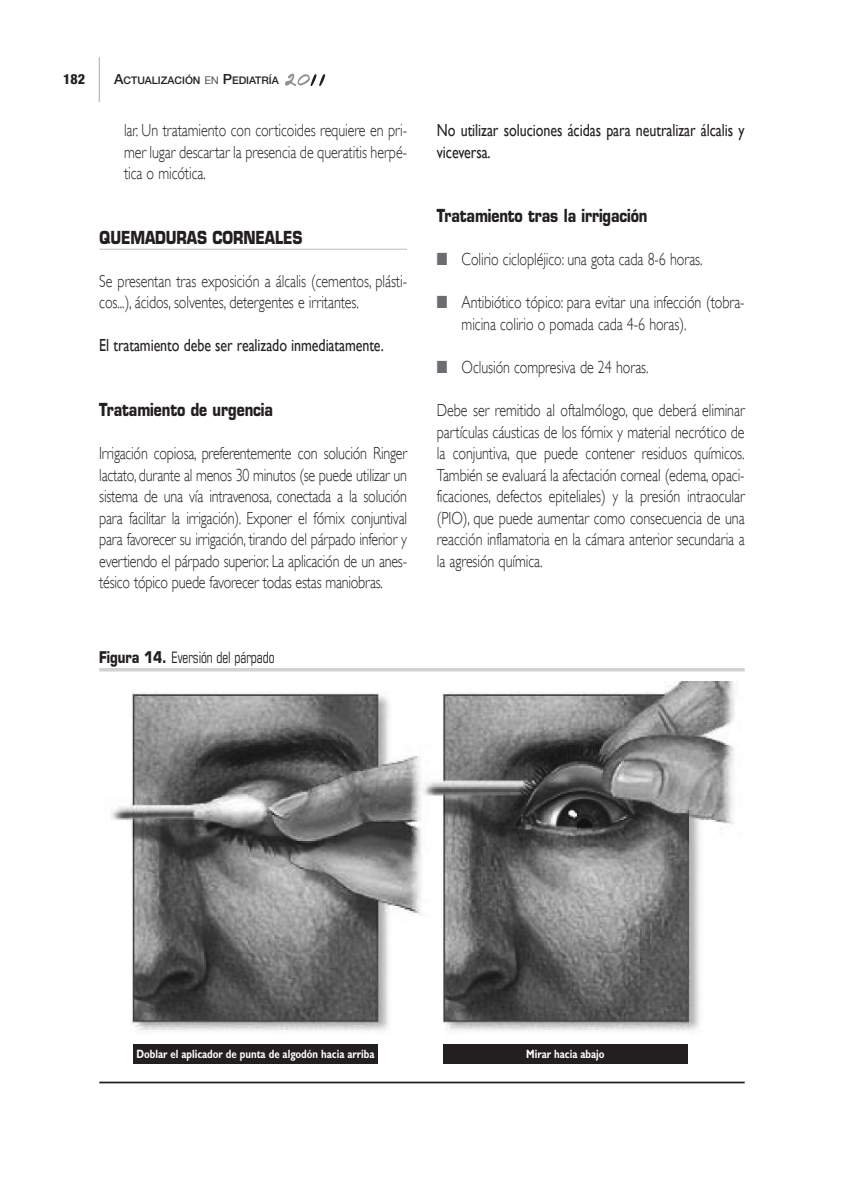
<style>
.page{position:relative;width:844px;height:1191px;background:#fff}
.page>*{position:absolute;margin:0;border:0;box-sizing:border-box;transform-origin:0 0}
.t1{font:300 17.5px/21.5px "Gill Sans";letter-spacing:-.005em;color:#231f20;text-align:justify;scale:.8 1}
.t2{font:17.5px/21.5px "Gill Sans";letter-spacing:-.005em;color:#231f20;scale:.8 1}
.t3{font:700 17.5px "Eurostile";letter-spacing:-.005em;color:#231f20;scale:.8 1}
.t4{font:condensed 15.75px "Eurostile";letter-spacing:-.005em;color:#231f20;scale:.8 1}
.t5{font:800 condensed 14px "Helvetica Neue";color:#231f20}
.t6{font:700 12.08px "Gill Sans";color:#fff;scale:.8 1}
.t7{font:500 10.5px "Helvetica Neue";color:#231f20}
.s1{font-size:14px}
.s2{font-weight:300}
.s3{font-weight:700;font-stretch:normal}
.s4{color:#6c6d70}
</style>
<div class="page">
<hr style="left:99px;top:57px;width:1px;height:45px;background:#a8a9ad">
<svg style="left:285px;top:74px;width:40px;height:12px"></svg>
<hr style="left:99px;top:249px;width:308px;height:1px;background:#bcbdc0">
<hr style="left:99px;top:668px;width:645px;height:3px;background:#d1d2d4">
<hr style="left:99px;top:1081px;width:645px;height:2px;background:#231f20">
<img style="left:111px;top:681px;width:624px;height:380px">
<div style="left:133px;top:1044px;width:244px;height:19px;background:#231f20"></div>
<div style="left:443px;top:1044px;width:244px;height:19px;background:#231f20"></div>
<p class="t5" style="left:63px;top:74px;width:23px">182</p>
<p class="t7" style="left:114px;top:77px;width:166px"><span class="s1">A</span>CTUALIZACIÓN <span class="s2">EN</span> <span class="s1">P</span>EDIATRÍA</p>
<p class="t1" style="left:124px;top:120px;width:355px">lar. Un tratamiento con corticoides requiere en pri&shy;mer lugar descartar la presencia de queratitis herpé&shy;tica o micótica.</p>
<p class="t3" style="left:99px;top:231px;width:255px">QUEMADURAS CORNEALES</p>
<p class="t1" style="left:99px;top:270px;width:386px">Se presentan tras exposición a álcalis (cementos, plásti&shy;cos...), ácidos, solventes, detergentes e irritantes.</p>
<p class="t2" style="left:99px;top:335px;width:357px">El tratamiento debe ser realizado inmediatamente.</p>
<p class="t3" style="left:99px;top:403px;width:218px">Tratamiento de urgencia</p>
<p class="t1" style="left:99px;top:442px;width:386px">Irrigación copiosa, preferentemente con solución Ringer lactato, durante al menos 30 minutos (se puede utilizar un sistema de una vía intravenosa, conectada a la solución para facilitar la irrigación). Exponer el fórnix conjuntival para favorecer su irrigación, tirando del párpado inferior y evertiendo el párpado superior. La aplicación de un anes&shy;tésico tópico puede favorecer todas estas maniobras.</p>
<p class="t4" style="left:99px;top:651px;width:220px"><span class="s3">Figura 14.</span> Eversión del párpado</p>
<p class="t2" style="left:437px;top:119px;width:386px">No utilizar soluciones ácidas para neutralizar álcalis y viceversa.</p>
<p class="t3" style="left:437px;top:209px;width:265px">Tratamiento tras la irrigación</p>
<p class="t1" style="left:437px;top:249px;width:333px"><span class="s4">■</span> Colirio ciclopléjico: una gota cada 8-6 horas.</p>
<p class="t1" style="left:461px;top:292px;width:355px;text-indent:-25px"><span class="s4">■</span> Antibiótico tópico: para evitar una infección (tobra&shy;micina colirio o pomada cada 4-6 horas).</p>
<p class="t1" style="left:437px;top:356px;width:266px"><span class="s4">■</span> Oclusión compresiva de 24 horas.</p>
<p class="t1" style="left:437px;top:399px;width:386px">Debe ser remitido al oftalmólogo, que deberá eliminar partículas cáusticas de los fórnix y material necrótico de la conjuntiva, que puede contener residuos químicos.<br>También se evaluará la afectación corneal (edema, opaci&shy;ficaciones, defectos epiteliales) y la presión intraocular (PIO), que puede aumentar como consecuencia de una reacción inflamatoria en la cámara anterior secundaria a la agresión química.</p>
<p class="t6" style="left:136px;top:1049px;width:299px">Doblar el aplicador de punta de algodón hacia arriba</p>
<p class="t6" style="left:526px;top:1049px;width:99px">Mirar hacia abajo</p>
</div>
